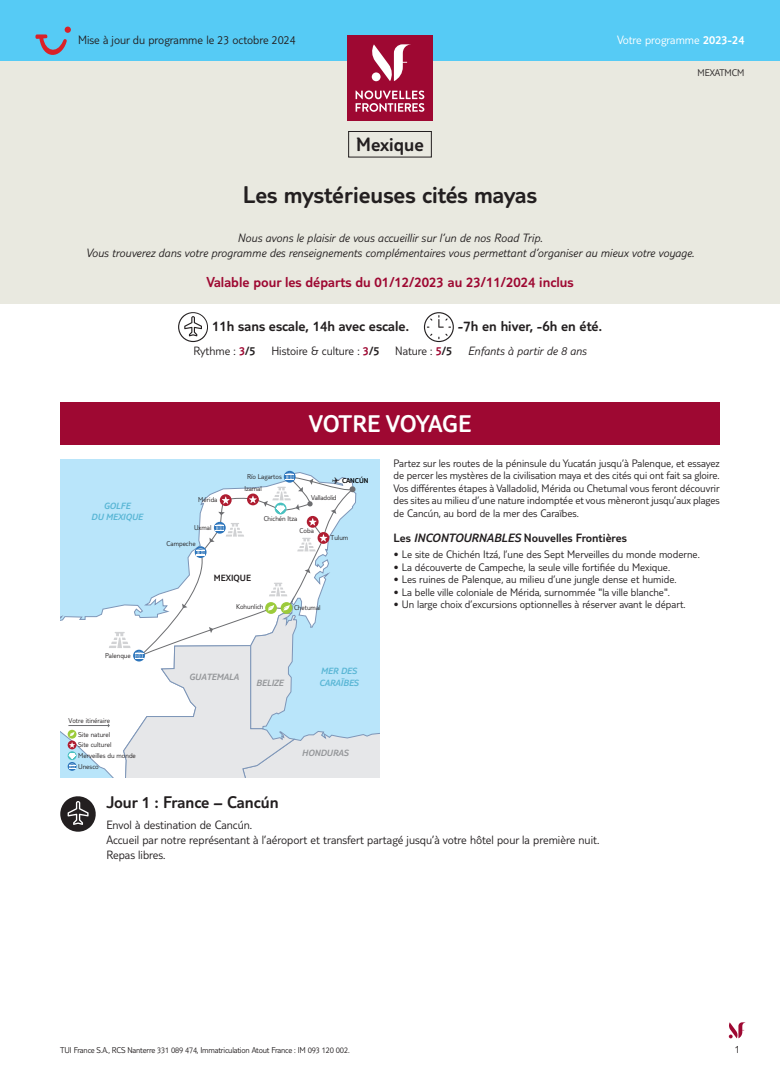
<style>
.page{position:relative;width:780px;height:1088px;background:#fff}
.page>*{position:absolute;margin:0;border:0;box-sizing:border-box;transform-origin:0 0}
.t1{font:300 25px "TUI Type";color:#231f20}
.t2{font:300 25px "TUI Type";letter-spacing:-.015em;color:#fff}
.t3{font:300 20px "TUI Type";color:#231f20}
.t4{font:300 17.5px "TUI Type";color:#231f20}
.t5{font:300 15px "TUI Type";color:#9e0832}
.t6{font:300 15px "TUI Type";color:#231f20}
.t7{font:300 12.5px/15px "TUI Type";color:#231f20}
.t8{font:italic 300 12.5px/15px "TUI Type";color:#231f20;text-align:center}
.t9{font:300 12.5px "TUI Type";color:#231f20}
.t10{font:300 12.5px "TUI Type";color:#fff}
.t11{font:300 11.25px/12.5px "TUI Type";color:#231f20;text-align:justify}
.t12{font:300 10px "TUI Type";color:#231f20}
.t13{font:italic 300 9.38px/11.2px "TUI Type";color:#59b6d5}
.t14{font:italic 300 9.38px "TUI Type";color:#939598}
.t15{font:300 9.38px "TUI Type";color:#231f20}
.t16{font:300 8.75px "TUI Type";letter-spacing:-.02em;color:#231f20}
.t17{font:300 7.25px/10.8px "TUI Type";color:#231f20;text-align:right}
.t18{font:300 7.25px "TUI Type";letter-spacing:-.02em;color:#231f20}
.t19{font:300 7.25px "TUI Type";color:#000001}
.s1{font-style:inherit}
.s2{color:#9e0832}
.s3{color:#231f20}
.s4{font-style:italic}
</style>
<div class="page">
<svg style="left:728px;top:1022px;width:18px;height:16px"></svg>
<div style="left:0;top:0;width:780px;height:303px;background:#e9e9e0"></div>
<div style="left:0;top:0;width:780px;height:60px;background:#56cbf5"></div>
<div style="left:347px;top:35px;width:85px;height:85px;background:#9e0832"></div>
<svg style="left:355px;top:90px;width:69px;height:22px"></svg>
<svg style="left:371px;top:44px;width:40px;height:37px"></svg>
<svg style="left:178px;top:312px;width:30px;height:30px"></svg>
<svg style="left:424px;top:312px;width:30px;height:30px"></svg>
<div style="left:348px;top:131px;width:83px;height:26px;border:1px solid #231f20"></div>
<div style="left:60px;top:402px;width:659px;height:43px;background:#9e0832"></div>
<svg style="left:60px;top:459px;width:296px;height:319px"></svg>
<hr style="left:68px;top:725px;width:40px;height:1px;background:#6c6d70">
<div style="left:68px;top:730px;width:8px;height:9px;background:#9ccb3b;border-radius:50%"></div>
<svg style="left:69px;top:732px;width:7px;height:38px"></svg>
<div style="left:284px;top:471px;width:11px;height:12px;background:#2e76bc;border-radius:50%"></div>
<svg style="left:108px;top:473px;width:271px;height:305px"></svg>
<svg style="left:60px;top:796px;width:36px;height:36px"></svg>
<svg style="left:35px;top:27px;width:36px;height:28px"></svg>
<p class="t7" style="left:78px;top:32px;width:219px">Mise à jour du programme le 23 octobre 2024</p>
<h2 class="t3" style="left:356px;top:133px;width:69px">Mexique</h2>
<h1 class="t1" style="left:243px;top:180px;width:295px">Les mystérieuses cités mayas</h1>
<p class="t10" style="left:617px;top:33px;width:129px">Votre programme <span class="s1">2023-24</span></p>
<p class="t12" style="left:697px;top:67px;width:49px">MEXATMCM</p>
<p class="t8" style="left:86px;top:230px;width:610px">Nous avons le plaisir de vous accueillir sur l’un de nos Road Trip.<br>Vous trouverez dans votre programme des renseignements complémentaires vous permettant d’organiser au mieux votre voyage.</p>
<h3 class="t5" style="left:206px;top:273px;width:368px">Valable pour les départs du 01/12/2023 au 23/11/2024 inclus</h3>
<h3 class="t6" style="left:212px;top:318px;width:198px">11h sans escale, 14h avec escale.</h3>
<h3 class="t6" style="left:458px;top:318px;width:145px">-7h en hiver, -6h en été.</h3>
<p class="t7" style="left:193px;top:343px;width:64px">Rythme : <span class="s2">3</span><span class="s1">/5</span></p>
<p class="t7" style="left:271px;top:343px;width:182px">Histoire &amp; culture : <span class="s2">3</span><span class="s1">/5</span> Nature : <span class="s2">5</span><span class="s1">/5</span></p>
<p class="t8" style="left:468px;top:343px;width:120px">Enfants à partir de 8 ans</p>
<p class="t13" style="left:91px;top:500px;width:53px;text-align:center">GOLFE<br>DU MEXIQUE</p>
<p class="t17" style="left:105px;top:650px;width:27px">Palenque</p>
<h1 class="t2" style="left:309px;top:409px;width:164px">VOTRE VOYAGE</h1>
<p class="t17" style="left:198px;top:494px;width:21px">Mérida</p>
<p class="t17" style="left:247px;top:471px;width:36px">Río Lagartos</p>
<p class="t17" style="left:264px;top:513px;width:35px">Chichén Itza</p>
<p class="t17" style="left:244px;top:483px;width:19px">Izamal</p>
<p class="t19" style="left:332px;top:477px;width:38px"><span class="s3">✈</span> CANCÚN</p>
<p class="t18" style="left:311px;top:494px;width:27px">Valladolid</p>
<p class="t17" style="left:194px;top:522px;width:19px">Uxmal</p>
<p class="t17" style="left:299px;top:525px;width:16px">Coba</p>
<p class="t17" style="left:166px;top:538px;width:31px">Campeche</p>
<p class="t17" style="left:330px;top:532px;width:19px">Tulum</p>
<p class="t15" style="left:214px;top:573px;width:39px">MEXIQUE</p>
<p class="t17" style="left:236px;top:601px;width:29px">Kohunlich</p>
<p class="t17" style="left:294px;top:602px;width:28px">Chetumal</p>
<p class="t14" style="left:189px;top:672px;width:51px">GUATEMALA</p>
<p class="t14" style="left:256px;top:677px;width:29px">BELIZE</p>
<p class="t13" style="left:319px;top:665px;width:41px">MER DES<br>CARAÏBES</p>
<p class="t11" style="left:393px;top:456px;width:328px">Partez sur les routes de la péninsule du Yucatán jusqu’à Palenque, et essayez de percer les mystères de la civilisation maya et des cités qui ont fait sa gloire.<br>Vos différentes étapes à Valladolid, Mérida ou Chetumal vous feront découvrir des sites au milieu d’une nature indomptée et vous mèneront jusqu’aux plages de Cancún, au bord de la mer des Caraïbes.</p>
<p class="t9" style="left:393px;top:531px;width:235px">Les <span class="s4">INCONTOURNABLES</span> Nouvelles Frontières</p>
<p class="t11" style="left:393px;top:548px;width:308px">• Le site de Chichén Itzá, l’une des Sept Merveilles du monde moderne.</p>
<p class="t11" style="left:393px;top:560px;width:278px">• La découverte de Campeche, la seule ville fortifiée du Mexique.</p>
<p class="t11" style="left:393px;top:573px;width:284px">• Les ruines de Palenque, au milieu d’une jungle dense et humide.</p>
<p class="t11" style="left:393px;top:585px;width:278px">• La belle ville coloniale de Mérida, surnommée "la ville blanche".</p>
<p class="t11" style="left:393px;top:598px;width:293px">• Un large choix d’excursions optionnelles à réserver avant le départ.</p>
<p class="t17" style="left:68px;top:713px;width:43px;line-height:14px">Votre itinéraire<br>Site naturel</p>
<p class="t17" style="left:78px;top:739px;width:59px;text-align:left">Site culturel<br>Merveilles du monde<br>Unesco</p>
<h3 class="t4" style="left:106px;top:792px;width:174px">Jour 1 : France – Cancún</h3>
<p class="t7" style="left:106px;top:817px;width:494px">Envol à destination de Cancún.<br>Accueil par notre représentant à l’aéroport et transfert partagé jusqu’à votre hôtel pour la première nuit.<br>Repas libres.</p>
<p class="t14" style="left:302px;top:747px;width:48px">HONDURAS</p>
<p class="t16" style="left:60px;top:1045px;width:291px">TUI France S.A., RCS Nanterre 331 089 474, Immatriculation Atout France : IM 093 120 002.</p>
<p class="t11" style="left:734px;top:1042px;width:7px">1</p>
</div>
